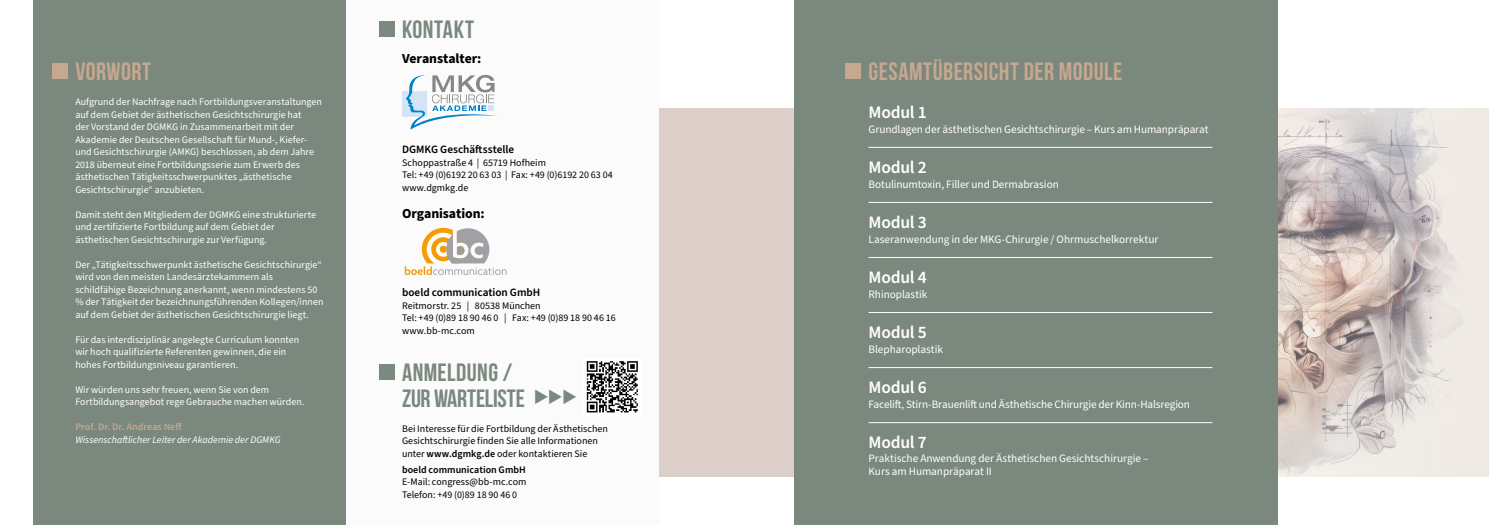
<style>
.page{position:relative;width:1489px;height:525px;background:#fff}
.page>*{position:absolute;margin:0;border:0;box-sizing:border-box;transform-origin:0 0}
.t1{font:25px "Bebas Neue";letter-spacing:.015em;color:#c6a78f}
.t2{font:25px/25px "Bebas Neue";letter-spacing:.01em;color:#7a887e}
.t3{font:600 17.5px "Source Sans Pro";letter-spacing:-.015em;color:#fff}
.t4{font:17.5px "Wingdings 3";color:#7a887e}
.t5{font:700 13.75px "Source Sans Pro";letter-spacing:-.005em;color:#000}
.t6{font:11.25px/13.8px "Source Sans Pro";letter-spacing:-.005em;color:#fff}
.t7{font:600 11.25px "Source Sans Pro";color:#000}
.t8{font:10px/12.5px "Source Sans Pro";color:#fff}
.t9{font:10px/12.5px "Source Sans Pro";color:#000}
.t10{font:italic 10px "Source Sans Pro";color:#fff}
.t11{font:600 10px "Source Sans Pro";color:#c6a78f}
.t12{font:600 10px "Source Sans Pro";letter-spacing:.005em;color:#000}
.s1{font-weight:600}
</style>
<div class="page">
<div style="left:33px;top:0;width:313px;height:524px;background:#7a887e"></div>
<div style="left:346px;top:0;width:313px;height:524px;background:#fbfbfb"></div>
<div style="left:52px;top:63px;width:16px;height:16px;background:#c6a78f"></div>
<div style="left:402px;top:91px;width:25px;height:25px;background:#d3e4f6"></div>
<svg style="left:405px;top:75px;width:92px;height:54px"></svg>
<svg style="left:405px;top:228px;width:101px;height:47px"></svg>
<div style="left:378px;top:21px;width:16px;height:16px;background:#7a887e"></div>
<div style="left:378px;top:364px;width:16px;height:16px;background:#7a887e"></div>
<img style="left:586px;top:361px;width:52px;height:52px">
<img style="left:659px;top:108px;width:829px;height:368px">
<div style="left:794px;top:0;width:483px;height:524px;background:#7a887e"></div>
<hr style="left:868px;top:147px;width:344px;height:1px;background:#fff">
<hr style="left:868px;top:202px;width:344px;height:1px;background:#fff">
<hr style="left:868px;top:257px;width:344px;height:1px;background:#fff">
<hr style="left:868px;top:312px;width:344px;height:1px;background:#fff">
<hr style="left:868px;top:367px;width:344px;height:1px;background:#fff">
<hr style="left:868px;top:422px;width:344px;height:1px;background:#fff">
<div style="left:845px;top:63px;width:16px;height:16px;background:#c6a78f"></div>
<h1 class="t1" style="left:75px;top:58px;width:77px">VORWORT</h1>
<p class="t8" style="left:75px;top:96px;width:248px">Aufgrund der Nachfrage nach Fortbildungsveranstaltungen auf dem Gebiet der ästhetischen Gesichtschirurgie hat<br>der Vorstand der DGMKG in Zusammenarbeit mit der Akademie der Deutschen Gesellschaft für Mund-, Kiefer&shy;und Gesichtschirurgie (AMKG) beschlossen, ab dem Jahre 2018 überneut eine Fortbildungsserie zum Erwerb des ästhetischen Tätigkeitsschwerpunktes „ästhetische Gesichtschirurgie“ anzubieten.</p>
<p class="t8" style="left:75px;top:208px;width:242px">Damit steht den Mitgliedern der DGMKG eine strukturierte und zertifizierte Fortbildung auf dem Gebiet der ästhetischen Gesichtschirurgie zur Verfügung.</p>
<p class="t8" style="left:75px;top:258px;width:250px">Der „Tätigkeitsschwerpunkt ästhetische Gesichtschirurgie“ wird von den meisten Landesärztekammern als schildfähige Bezeichnung anerkannt, wenn mindestens 50 % der Tätigkeit der bezeichnungsführenden Kollegen/innen auf dem Gebiet der ästhetischen Gesichtschirurgie liegt.</p>
<p class="t8" style="left:75px;top:333px;width:225px">Für das interdisziplinär angelegte Curriculum konnten wir hoch qualifizierte Referenten gewinnen, die ein hohes Fortbildungsniveau garantieren.</p>
<p class="t8" style="left:75px;top:383px;width:230px">Wir würden uns sehr freuen, wenn Sie von dem<br>Fortbildungsangebot rege Gebrauche machen würden.</p>
<p class="t11" style="left:75px;top:420px;width:108px">Prof. Dr. Dr. Andreas Neff</p>
<p class="t10" style="left:75px;top:432px;width:207px">Wissenschaftlicher Leiter der Akademie der DGMKG</p>
<h1 class="t2" style="left:402px;top:17px;width:73px">KONTAKT</h1>
<h3 class="t5" style="left:402px;top:49px;width:81px">Veranstalter:</h3>
<p class="t7" style="left:402px;top:142px;width:114px">DGMKG Geschäftsstelle</p>
<p class="t9" style="left:402px;top:156px;width:212px">Schoppastraße 4 | 65719 Hofheim<br>Tel: +49 (0)6192 20 63 03 | Fax: +49 (0)6192 20 63 04 www.dgmkg.de</p>
<h3 class="t5" style="left:402px;top:204px;width:84px">Organisation:</h3>
<p class="t7" style="left:402px;top:284px;width:140px">boeld communication GmbH</p>
<p class="t9" style="left:402px;top:299px;width:215px">Reitmorstr. 25 | 80538 München<br>Tel: +49 (0)89 18 90 46 0 | Fax: +49 (0)89 18 90 46 16 www.bb-mc.com</p>
<h1 class="t2" style="left:402px;top:360px;width:124px">ANMELDUNG /<br>ZUR WARTELISTE</h1>
<p class="t9" style="left:402px;top:422px;width:207px">Bei Interesse für die Fortbildung der Ästhetischen<br>Gesichtschirurgie finden Sie alle Informationen unter <span class="s1">www.dgmkg.de</span> oder kontaktieren Sie</p>
<p class="t12" style="left:402px;top:462px;width:125px">boeld communication GmbH</p>
<p class="t9" style="left:402px;top:476px;width:126px">E-Mail: congress@bb-mc.com<br>Telefon: +49 (0)89 18 90 46 0</p>
<h2 class="t4" style="left:533px;top:387px;width:45px">◆◆◆</h2>
<h1 class="t1" style="left:868px;top:58px;width:255px">GESAMTÜBERSICHT DER MODULE</h1>
<h2 class="t3" style="left:868px;top:100px;width:60px">Modul 1</h2>
<p class="t6" style="left:868px;top:122px;width:341px">Grundlagen der ästhetischen Gesichtschirurgie – Kurs am Humanpräparat</p>
<h2 class="t3" style="left:868px;top:155px;width:60px">Modul 2</h2>
<p class="t6" style="left:868px;top:177px;width:192px">Botulinumtoxin, Filler und Dermabrasion</p>
<h2 class="t3" style="left:868px;top:210px;width:60px">Modul 3</h2>
<p class="t6" style="left:868px;top:232px;width:291px">Laseranwendung in der MKG-Chirurgie / Ohrmuschelkorrektur</p>
<h2 class="t3" style="left:868px;top:265px;width:60px">Modul 4</h2>
<p class="t6" style="left:868px;top:287px;width:60px">Rhinoplastik</p>
<h2 class="t3" style="left:868px;top:320px;width:60px">Modul 5</h2>
<p class="t6" style="left:868px;top:342px;width:76px">Blepharoplastik</p>
<h2 class="t3" style="left:868px;top:375px;width:60px">Modul 6</h2>
<p class="t6" style="left:868px;top:397px;width:323px">Facelift, Stirn-Brauenlift und Ästhetische Chirurgie der Kinn-Halsregion</p>
<h2 class="t3" style="left:868px;top:430px;width:60px">Modul 7</h2>
<p class="t6" style="left:868px;top:451px;width:281px">Praktische Anwendung der Ästhetischen Gesichtschirurgie –<br>Kurs am Humanpräparat II</p>
</div>
